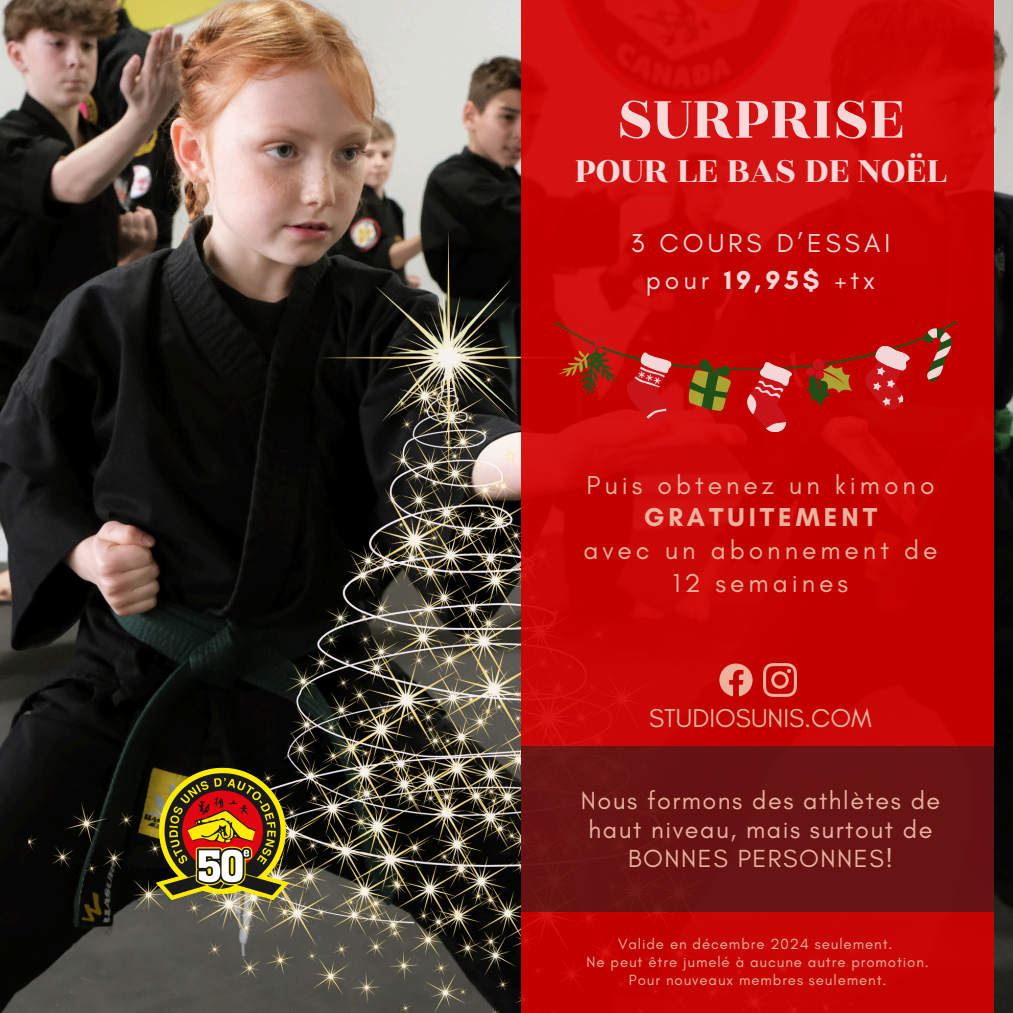
<style>
.page{position:relative;width:1013px;height:1013px;background:#fff}
.page>*{position:absolute;margin:0;border:0;box-sizing:border-box;transform-origin:0 0}
.t1{font:65px "Rozha One";color:#fff}
.t2{font:38.75px "Rozha One";color:#fff}
.t3{font:26.38px/32.8px "Glacial Indifference";letter-spacing:.15em;color:#f2d4bc;text-align:center}
.t4{font:26.38px/36.5px "Glacial Indifference";letter-spacing:.15em;color:#fff;text-align:center}
.t5{font:700 26.38px "Glacial Indifference";letter-spacing:.15em;color:#f2d4bc}
.t6{font:26.25px "Glacial Indifference";color:#f2d4bc}
.t7{font:25.25px/29px "Glacial Indifference";letter-spacing:.06em;color:#f2d4bc;text-align:center}
.t8{font:15px/17.8px "Glacial Indifference";letter-spacing:.06em;color:#f2d4bc;text-align:center}
.s1{font-weight:700}
</style>
<div class="page">
<img style="left:0;top:0;width:1012px;height:1012px">
<img style="left:28px;top:231px;width:493px;height:781px">
<img style="left:133px;top:745px;width:178px;height:177px;border-radius:50%">
<div style="left:521px;top:0;width:472px;height:1012px;background:linear-gradient(to right,#cc0909,#c60303)"></div>
<div style="left:521px;top:746px;width:472px;height:165px;background:#691414"></div>
<img style="left:713px;top:656px;width:43px;height:47px">
<img style="left:756px;top:656px;width:47px;height:47px">
<svg style="left:554px;top:321px;width:405px;height:111px;background:#bf1912"></svg>
<h1 class="t1" style="left:616px;top:73px;width:289px">SURPRISE</h1>
<h2 class="t2" style="left:574px;top:143px;width:373px">POUR LE BAS DE NOËL</h2>
<h3 class="t4" style="left:631px;top:225px;width:261px">3 COURS D’ESSAI pour <span class="s1">19,95$</span> +tx</h3>
<h3 class="t3" style="left:586px;top:468px;width:349px">Puis obtenez un kimono</h3>
<h3 class="t5" style="left:643px;top:501px;width:235px">GRATUITEMENT</h3>
<h3 class="t3" style="left:583px;top:533px;width:356px">avec un abonnement de<br>12 semaines</h3>
<h3 class="t6" style="left:649px;top:702px;width:224px">STUDIOSUNIS.COM</h3>
<h3 class="t7" style="left:580px;top:785px;width:361px">Nous formons des athlètes de haut niveau, mais surtout de<br>BONNES PERSONNES!</h3>
<p class="t8" style="left:586px;top:935px;width:344px">Valide en décembre 2024 seulement.<br>Ne peut être jumelé à aucune autre promotion.<br>Pour nouveaux membres seulement.</p>
</div>
